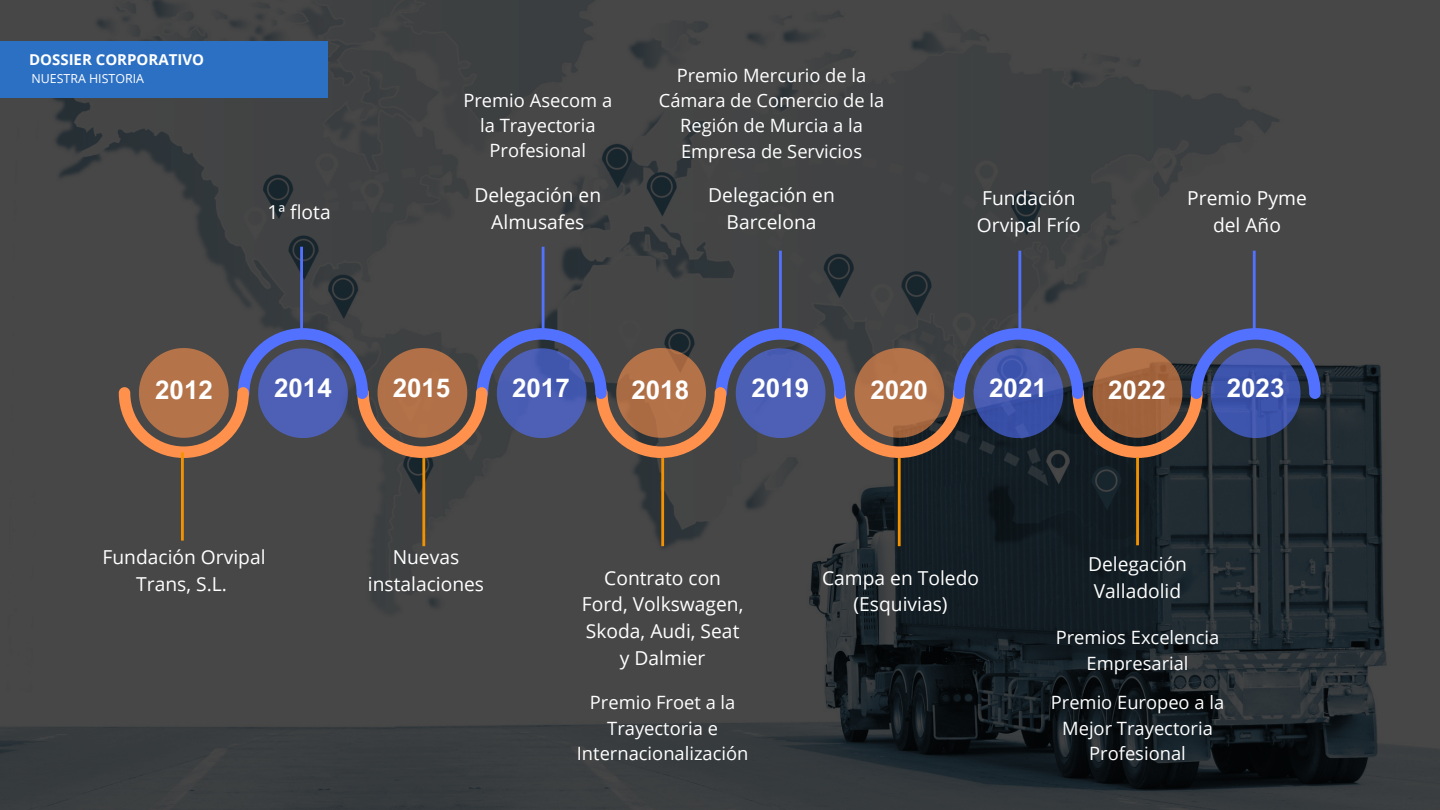
<style>
.page{position:relative;width:1440px;height:810px;background:#fff}
.page>*{position:absolute;margin:0;border:0;box-sizing:border-box;transform-origin:0 0}
.t1{font:700 25.9px "Arial MT Pro";color:#fff}
.t2{font:19.2px/26.9px "Open Sans";color:#fff;text-align:center}
.t3{font:18.3px/25.3px "Open Sans";color:#fff;text-align:center}
.t4{font:700 15px "Open Sans";color:#fff}
.t5{font:12.4px "Open Sans";color:#fff}
</style>
<div class="page">
<img style="left:0;top:0;width:1440px;height:810px">
<svg style="left:119px;top:328px;width:1202px;height:130px;background:#645766"></svg>
<hr style="left:181px;top:452px;width:3px;height:89px;background:#f29200">
<hr style="left:422px;top:458px;width:3px;height:88px;background:#f29200">
<hr style="left:661px;top:458px;width:3px;height:88px;background:#f29200">
<hr style="left:898px;top:458px;width:3px;height:88px;background:#f29200">
<hr style="left:1136px;top:457px;width:3px;height:88px;background:#f29200">
<hr style="left:300px;top:247px;width:3px;height:88px;background:#5271ff">
<hr style="left:542px;top:247px;width:3px;height:88px;background:#5271ff">
<hr style="left:779px;top:251px;width:3px;height:88px;background:#5271ff">
<hr style="left:1018px;top:251px;width:3px;height:88px;background:#5271ff">
<hr style="left:1253px;top:251px;width:3px;height:88px;background:#5271ff">
<div style="left:0;top:42px;width:328px;height:56px;background:#2c70c4"></div>
<h1 class="t4" style="left:29px;top:49px;width:176px">DOSSIER CORPORATIVO</h1>
<p class="t5" style="left:31px;top:70px;width:114px">NUESTRA HISTORIA</p>
<h1 class="t2" style="left:267px;top:198px;width:65px">1ª flota</h1>
<p class="t3" style="left:463px;top:87px;width:150px">Premio Asecom a la Trayectoria<br>Profesional</p>
<h1 class="t2" style="left:475px;top:181px;width:128px">Delegación en<br>Almusafes</h1>
<p class="t3" style="left:659px;top:62px;width:227px">Premio Mercurio de la<br>Cámara de Comercio de la<br>Región de Murcia a la<br>Empresa de Servicios</p>
<h1 class="t2" style="left:708px;top:181px;width:128px">Delegación en<br>Barcelona</h1>
<h1 class="t2" style="left:977px;top:184px;width:105px;text-align:left">Fundación<br>Orvipal Frío</h1>
<h1 class="t2" style="left:1187px;top:184px;width:121px">Premio Pyme del Año</h1>
<p class="t1" style="left:155px;top:380px;width:59px">2012</p>
<h3 class="t1" style="left:274px;top:379px;width:59px">2014</h3>
<p class="t1" style="left:393px;top:379px;width:59px">2015</p>
<h2 class="t1" style="left:512px;top:379px;width:59px">2017</h2>
<h2 class="t1" style="left:631px;top:380px;width:59px">2018</h2>
<h2 class="t1" style="left:752px;top:379px;width:59px">2019</h2>
<h2 class="t1" style="left:870px;top:380px;width:59px">2020</h2>
<h2 class="t1" style="left:989px;top:379px;width:59px">2021</h2>
<h2 class="t1" style="left:1108px;top:380px;width:59px">2022</h2>
<h2 class="t1" style="left:1227px;top:379px;width:59px">2023</h2>
<p class="t2" style="left:103px;top:543px;width:165px">Fundación Orvipal<br>Trans, S.L.</p>
<p class="t2" style="left:368px;top:543px;width:118px">Nuevas instalaciones</p>
<p class="t2" style="left:582px;top:564px;width:163px">Contrato con<br>Ford, Volkswagen,<br>Skoda, Audi, Seat y Dalmier</p>
<h1 class="t3" style="left:577px;top:690px;width:173px">Premio Froet a la<br>Trayectoria e<br>Internacionalización</h1>
<p class="t2" style="left:822px;top:564px;width:159px">Campa en Toledo (Esquivias)</p>
<p class="t2" style="left:1088px;top:550px;width:101px">Delegación<br>Valladolid</p>
<h1 class="t3" style="left:1056px;top:625px;width:165px">Premios Excelencia<br>Empresarial</h1>
<p class="t3" style="left:1051px;top:690px;width:175px">Premio Europeo a la<br>Mejor Trayectoria<br>Profesional</p>
</div>
